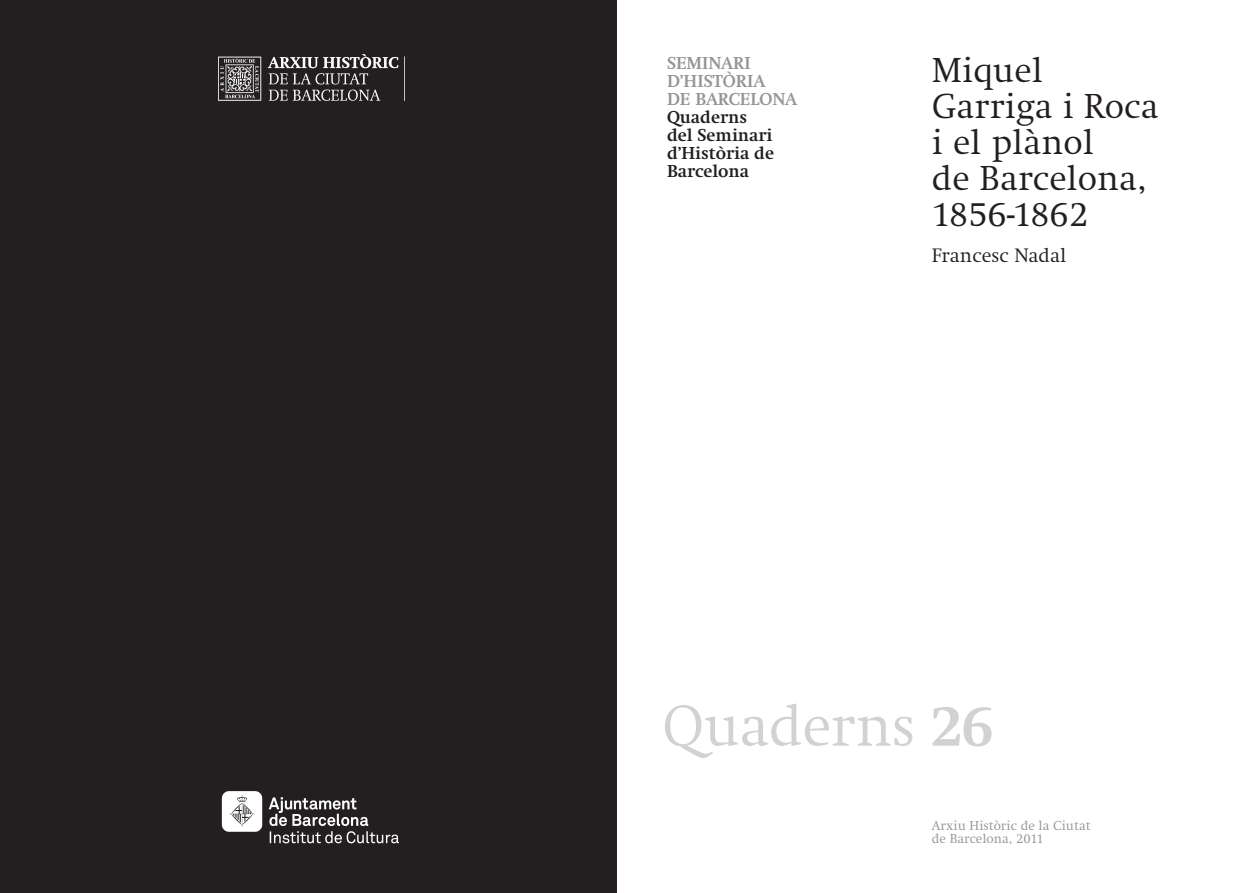
<style>
.page{position:relative;width:1234px;height:893px;background:#fff}
.page>*{position:absolute;margin:0;border:0;box-sizing:border-box;transform-origin:0 0}
.t1{font:300 60px "Swift";letter-spacing:-.01em;color:#d1d2d4}
.t2{font:300 36px/36px "Swift";color:#231f20}
.t3{font:300 20.25px "Swift";color:#231f20}
.t4{font:700 18px/18px "Swift";color:#231f20}
.t5{font:700 18px/18px "Swift";color:#939598}
.t6{font:300 13.5px/13.5px "Swift";color:#939598}
.s1{font-weight:700}
</style>
<div class="page">
<div style="left:0;top:0;width:616px;height:893px;background:#231f20"></div>
<img style="left:218px;top:54px;width:187px;height:46px">
<img style="left:221px;top:791px;width:178px;height:53px">
<p class="t5" style="left:667px;top:54px;width:132px">SEMINARI<br>D’HISTÒRIA<br>DE BARCELONA</p>
<p class="t4" style="left:667px;top:108px;width:109px">Quaderns del Seminari d’Història de<br>Barcelona</p>
<p class="t2" style="left:931px;top:52px;width:228px">Miquel<br>Garriga i Roca i el plànol<br>de Barcelona,<br>1856-1862</p>
<p class="t3" style="left:931px;top:243px;width:136px">Francesc Nadal</p>
<h1 class="t1" style="left:662px;top:690px;width:332px">Quaderns <span class="s1">26</span></h1>
<p class="t6" style="left:931px;top:818px;width:160px">Arxiu Històric de la Ciutat de Barcelona, 2011</p>
</div>
